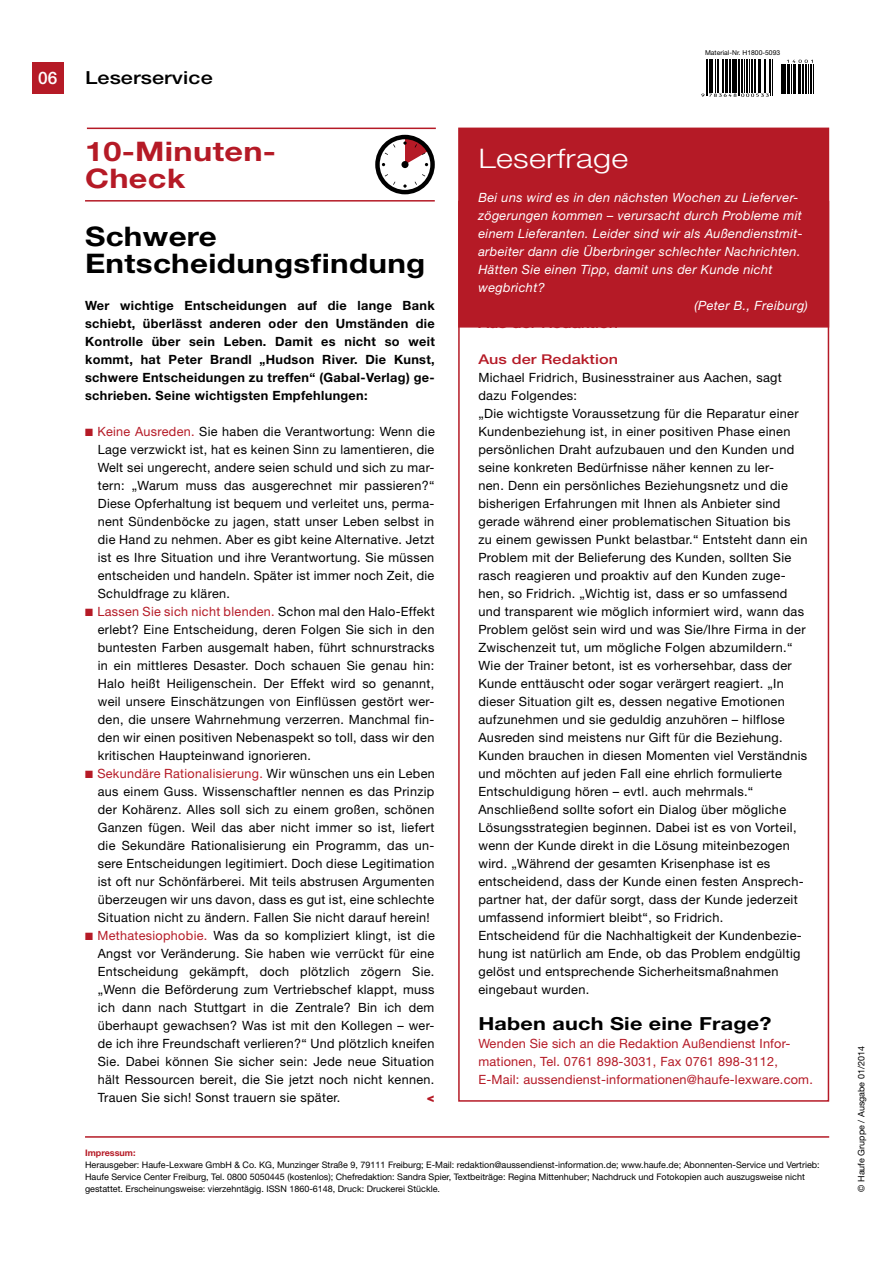
<style>
.page{position:relative;width:893px;height:1263px;background:#fff}
.page>*{position:absolute;margin:0;border:0;box-sizing:border-box;transform-origin:0 0}
.t1{font:700 27px/27px "Helvetica Neue LT";letter-spacing:.01em;color:#000;scale:1.16 1}
.t2{font:700 27px "Helvetica Neue LT";letter-spacing:.01em;color:#b51a26;scale:1.2 1}
.t3{font:300 27px "Helvetica Neue LT";letter-spacing:.01em;color:#fff;scale:1.2 1}
.t4{font:700 18px "Helvetica Neue LT";letter-spacing:.01em;color:#000;scale:1.2 1}
.t5{font:500 18px "Helvetica Neue LT";letter-spacing:.005em;color:#000;scale:1.2 1}
.t6{font:500 17.25px "Helvetica Neue LT";color:#fff}
.t7{font:500 13.5px "Helvetica Neue LT";letter-spacing:.005em;color:#b51a26;scale:1.2 1}
.t8{font:12.75px/18px "Helvetica Neue LT";letter-spacing:.025em;color:#000;text-align:justify}
.t9{font:700 12.75px/18px "Helvetica Neue LT";letter-spacing:.025em;color:#000;text-align:justify}
.t10{font:italic 12.75px "Helvetica Neue LT";letter-spacing:.025em;color:#fff}
.t11{font:12.75px/18px "Helvetica Neue LT";letter-spacing:.015em;color:#b51a26}
.t12{font:900 12.75px "Helvetica Neue LT";color:#b51a26}
.t13{font:9px/12px "Helvetica Neue LT";color:#000}
.t14{font:700 9px "Helvetica Neue LT";color:#b51a26}
.t15{font:6.75px "Helvetica Neue LT";letter-spacing:.005em;color:#000}
.s1{color:#b51a26}
</style>
<div class="page">
<div style="left:458px;top:128px;width:371px;height:200px;background:#b51a26;border:2px solid #b51a26"></div>
<div style="left:32px;top:62px;width:32px;height:32px;background:#b51a26"></div>
<hr style="left:85px;top:1136px;width:744px;height:2px;background:#b51a26">
<svg style="left:375px;top:135px;width:60px;height:59px"></svg>
<hr style="left:87px;top:128px;width:349px;height:1px;background:#b51a26">
<hr style="left:85px;top:200px;width:350px;height:2px;background:#b51a26">
<hr style="left:706px;top:60px;width:1px;height:36px;background:#000">
<hr style="left:707px;top:60px;width:1px;height:36px;background:#000">
<hr style="left:709px;top:60px;width:2px;height:33px;background:#000">
<hr style="left:711px;top:60px;width:2px;height:33px;background:#000">
<hr style="left:715px;top:60px;width:1px;height:33px;background:#000">
<hr style="left:717px;top:60px;width:1px;height:33px;background:#000">
<hr style="left:718px;top:60px;width:1px;height:33px;background:#000">
<hr style="left:722px;top:60px;width:1px;height:33px;background:#000">
<hr style="left:723px;top:60px;width:1px;height:33px;background:#000">
<hr style="left:725px;top:60px;width:2px;height:33px;background:#000">
<hr style="left:729px;top:60px;width:2px;height:33px;background:#000">
<hr style="left:732px;top:60px;width:1px;height:33px;background:#000">
<hr style="left:733px;top:60px;width:1px;height:33px;background:#000">
<hr style="left:735px;top:60px;width:2px;height:33px;background:#000">
<hr style="left:738px;top:60px;width:1px;height:36px;background:#000">
<hr style="left:740px;top:60px;width:1px;height:36px;background:#000">
<hr style="left:741px;top:60px;width:2px;height:33px;background:#000">
<hr style="left:744px;top:60px;width:1px;height:33px;background:#000">
<hr style="left:746px;top:60px;width:2px;height:33px;background:#000">
<hr style="left:749px;top:60px;width:1px;height:33px;background:#000">
<hr style="left:751px;top:60px;width:2px;height:33px;background:#000">
<hr style="left:754px;top:60px;width:1px;height:33px;background:#000">
<hr style="left:756px;top:60px;width:1px;height:33px;background:#000">
<hr style="left:758px;top:60px;width:2px;height:33px;background:#000">
<hr style="left:761px;top:60px;width:1px;height:33px;background:#000">
<hr style="left:764px;top:60px;width:1px;height:33px;background:#000">
<hr style="left:765px;top:60px;width:1px;height:33px;background:#000">
<hr style="left:769px;top:60px;width:1px;height:33px;background:#000">
<hr style="left:770px;top:60px;width:1px;height:36px;background:#000">
<hr style="left:772px;top:60px;width:1px;height:36px;background:#000">
<svg style="left:701px;top:94px;width:68px;height:3px"></svg>
<svg style="left:781px;top:60px;width:33px;height:33px"></svg>
<h3 class="t6" style="left:38px;top:68px;width:21px">06</h3>
<h2 class="t5" style="left:85px;top:67px;width:108px">Leserservice</h2>
<h1 class="t2" style="left:85px;top:135px;width:161px">10-Minuten-</h1>
<h1 class="t3" style="left:478px;top:142px;width:126px">Leserfrage</h1>
<h1 class="t2" style="left:85px;top:162px;width:85px">Check</h1>
<p class="t15" style="left:705px;top:49px;width:77px">Material-Nr. H1800-5093</p>
<h1 class="t1" style="left:85px;top:222px;width:295px">Schwere<br>Entscheidungsfindung</h1>
<p class="t9" style="left:85px;top:296px;width:351px">Wer wichtige Entscheidungen auf die lange Bank schiebt, überlässt anderen oder den Umständen die Kontrolle über sein Leben. Damit es nicht so weit kommt, hat Peter Brandl „Hudson River. Die Kunst, schwere Entscheidungen zu treffen“ (Gabal-Verlag) ge&shy;schrieben. Seine wichtigsten Empfehlungen:</p>
<p class="t8" style="left:98px;top:422px;width:338px;text-indent:-13px"><span class="s1">■ Keine Ausreden.</span> Sie haben die Verantwortung: Wenn die Lage verzwickt ist, hat es keinen Sinn zu lamentieren, die Welt sei ungerecht, andere seien schuld und sich zu mar&shy;tern: „Warum muss das ausgerechnet mir passieren?“ Diese Opferhaltung ist bequem und verleitet uns, perma&shy;nent Sündenböcke zu jagen, statt unser Leben selbst in die Hand zu nehmen. Aber es gibt keine Alternative. Jetzt ist es Ihre Situation und ihre Verantwortung. Sie müssen entscheiden und handeln. Später ist immer noch Zeit, die Schuldfrage zu klären.</p>
<p class="t8" style="left:98px;top:602px;width:338px;text-indent:-13px"><span class="s1">■ Lassen Sie sich nicht blenden.</span> Schon mal den Halo-Effekt erlebt? Eine Entscheidung, deren Folgen Sie sich in den buntesten Farben ausgemalt haben, führt schnurstracks in ein mittleres Desaster. Doch schauen Sie genau hin:<br>Halo heißt Heiligenschein. Der Effekt wird so genannt, weil unsere Einschätzungen von Einflüssen gestört wer&shy;den, die unsere Wahrnehmung verzerren. Manchmal fin&shy;den wir einen positiven Nebenaspekt so toll, dass wir den kritischen Haupteinwand ignorieren.</p>
<p class="t8" style="left:98px;top:764px;width:338px;text-indent:-13px"><span class="s1">■ Sekundäre Rationalisierung.</span> Wir wünschen uns ein Leben aus einem Guss. Wissenschaftler nennen es das Prinzip der Kohärenz. Alles soll sich zu einem großen, schönen Ganzen fügen. Weil das aber nicht immer so ist, liefert die Sekundäre Rationalisierung ein Programm, das un&shy;sere Entscheidungen legitimiert. Doch diese Legitimation ist oft nur Schönfärberei. Mit teils abstrusen Argumenten überzeugen wir uns davon, dass es gut ist, eine schlechte Situation nicht zu ändern. Fallen Sie nicht darauf herein!</p>
<p class="t8" style="left:98px;top:926px;width:338px;text-indent:-13px"><span class="s1">■ Methatesiophobie.</span> Was da so kompliziert klingt, ist die Angst vor Veränderung. Sie haben wie verrückt für eine Entscheidung gekämpft, doch plötzlich zögern Sie. „Wenn die Beförderung zum Vertriebschef klappt, muss ich dann nach Stuttgart in die Zentrale? Bin ich dem überhaupt gewachsen? Was ist mit den Kollegen – wer&shy;de ich ihre Freundschaft verlieren?“ Und plötzlich kneifen Sie. Dabei können Sie sicher sein: Jede neue Situation hält Ressourcen bereit, die Sie jetzt noch nicht kennen.<br>Trauen Sie sich! Sonst trauern sie später.</p>
<p class="t12" style="left:427px;top:1089px;width:9px">&lt;</p>
<p class="t10" style="left:478px;top:189px;width:322px">Bei uns wird es in den nächsten Wochen zu Lieferver-</p>
<p class="t10" style="left:478px;top:207px;width:325px">zögerungen kommen – verursacht durch Probleme mit</p>
<p class="t10" style="left:478px;top:225px;width:326px">einem Lieferanten. Leider sind wir als Außendienstmit-</p>
<p class="t10" style="left:478px;top:243px;width:324px">arbeiter dann die Überbringer schlechter Nachrichten.</p>
<p class="t10" style="left:478px;top:261px;width:296px">Hätten Sie einen Tipp, damit uns der Kunde nicht</p>
<p class="t10" style="left:478px;top:279px;width:68px">wegbricht?</p>
<p class="t10" style="left:695px;top:297px;width:115px">(Peter B., Freiburg)</p>
<p class="t7" style="left:478px;top:315px;width:118px">Aus der Redaktion</p>
<p class="t7" style="left:478px;top:351px;width:118px">Aus der Redaktion</p>
<p class="t8" style="left:478px;top:368px;width:331px;text-align:left">Michael Fridrich, Businesstrainer aus Aachen, sagt dazu Folgendes:<br>„Die wichtigste Voraussetzung für die Reparatur einer Kundenbeziehung ist, in einer positiven Phase einen persönlichen Draht aufzubauen und den Kunden und seine konkreten Bedürfnisse näher kennen zu ler-<br>nen. Denn ein persönliches Beziehungsnetz und die bisherigen Erfahrungen mit Ihnen als Anbieter sind gerade während einer problematischen Situation bis<br>zu einem gewissen Punkt belastbar.“ Entsteht dann ein Problem mit der Belieferung des Kunden, sollten Sie rasch reagieren und proaktiv auf den Kunden zuge&shy;hen, so Fridrich. „Wichtig ist, dass er so umfassend und transparent wie möglich informiert wird, wann das Problem gelöst sein wird und was Sie/Ihre Firma in der Zwischenzeit tut, um mögliche Folgen abzumildern.“ Wie der Trainer betont, ist es vorhersehbar, dass der Kunde enttäuscht oder sogar verärgert reagiert. „In dieser Situation gilt es, dessen negative Emotionen aufzunehmen und sie geduldig anzuhören – hilflose Ausreden sind meistens nur Gift für die Beziehung.<br>Kunden brauchen in diesen Momenten viel Verständnis und möchten auf jeden Fall eine ehrlich formulierte Entschuldigung hören – evtl. auch mehrmals.“ Anschließend sollte sofort ein Dialog über mögliche Lösungsstrategien beginnen. Dabei ist es von Vorteil, wenn der Kunde direkt in die Lösung miteinbezogen wird. „Während der gesamten Krisenphase ist es entscheidend, dass der Kunde einen festen Ansprech&shy;partner hat, der dafür sorgt, dass der Kunde jederzeit umfassend informiert bleibt“, so Fridrich.<br>Entscheidend für die Nachhaltigkeit der Kundenbezie&shy;hung ist natürlich am Ende, ob das Problem endgültig gelöst und entsprechende Sicherheitsmaßnahmen eingebaut wurden.</p>
<h2 class="t4" style="left:478px;top:1012px;width:246px">Haben auch Sie eine Frage?</h2>
<p class="t11" style="left:478px;top:1034px;width:336px">Wenden Sie sich an die Redaktion Außendienst Infor&shy;mationen, Tel. 0761 898-3031, Fax 0761 898-3112,<br>E-Mail: aussendienst-informationen@haufe-lexware.com.</p>
<p class="t14" style="left:85px;top:1147px;width:52px">Impressum:</p>
<p class="t13" style="left:85px;top:1158px;width:736px">Herausgeber: Haufe-Lexware GmbH &amp; Co. KG, Munzinger Straße 9, 79111 Freiburg; E-Mail: redaktion@aussendienst-information.de; www.haufe.de; Abonnenten-Service und Vertrieb:<br>Haufe Service Center Freiburg, Tel. 0800 5050445 (kostenlos); Chefredaktion: Sandra Spier, Textbeiträge: Regina Mittenhuber; Nachdruck und Fotokopien auch auszugsweise nicht gestattet. Erscheinungsweise: vierzehntägig. ISSN 1860-6148, Druck: Druckerei Stückle.</p>
<p class="t13" style="left:855px;top:1192px;width:147px;rotate:-90deg">© Haufe Gruppe / Ausgabe 01/2014</p>
</div>
